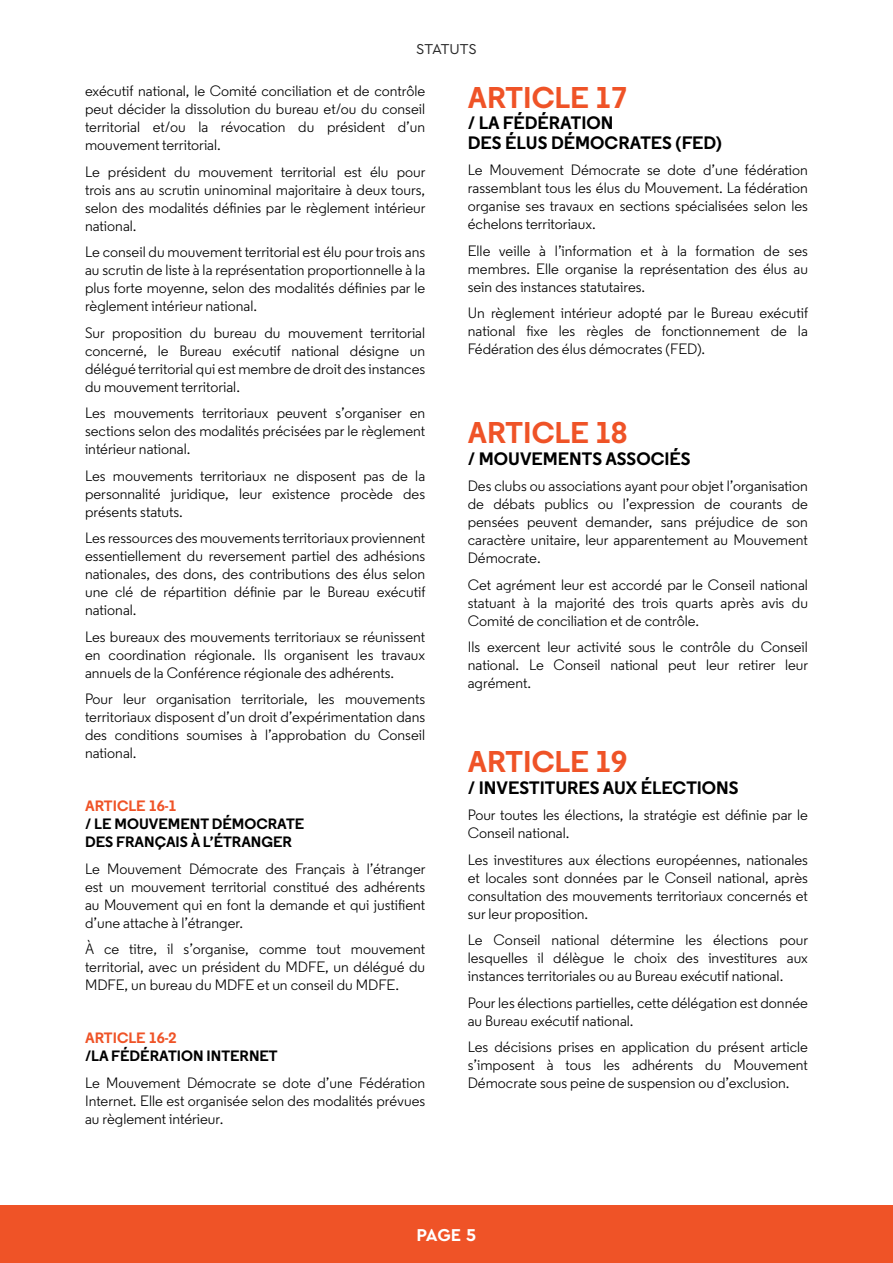
<style>
.page{position:relative;width:893px;height:1263px;background:#fff}
.page>*{position:absolute;margin:0;border:0;box-sizing:border-box;transform-origin:0 0}
.t1{font:700 30px "Regular";color:#ef5327}
.t2{font:700 18px/19.5px "Regular";color:#000}
.t3{font:700 18px "Cera Pro";color:#fff}
.t4{font:15px/18px "Regular";color:#000;text-align:justify}
.t5{font:700 15px/18px "Regular";color:#000}
.t6{font:700 15px "Regular";color:#ef5327}
.t7{font:15px "Cera Pro";color:#292929}
</style>
<div class="page">
<div style="left:0;top:1205px;width:893px;height:58px;background:#ef5327"></div>
<p class="t7" style="left:416px;top:39px;width:62px">STATUTS</p>
<p class="t4" style="left:85px;top:82px;width:342px">exécutif national, le Comité conciliation et de contrôle peut décider la dissolution du bureau et/ou du conseil territorial et/ou la révocation du président d’un mouvement territorial.</p>
<p class="t4" style="left:85px;top:163px;width:342px">Le président du mouvement territorial est élu pour trois ans au scrutin uninominal majoritaire à deux tours, selon des modalités définies par le règlement intérieur national.</p>
<p class="t4" style="left:85px;top:243px;width:342px">Le conseil du mouvement territorial est élu pour trois ans au scrutin de liste à la représentation proportionnelle à la plus forte moyenne, selon des modalités définies par le règlement intérieur national.</p>
<p class="t4" style="left:85px;top:324px;width:342px">Sur proposition du bureau du mouvement territorial concerné, le Bureau exécutif national désigne un délégué territorial qui est membre de droit des instances du mouvement territorial.</p>
<p class="t4" style="left:85px;top:404px;width:342px">Les mouvements territoriaux peuvent s’organiser en sections selon des modalités précisées par le règlement intérieur national.</p>
<p class="t4" style="left:85px;top:467px;width:342px">Les mouvements territoriaux ne disposent pas de la personnalité juridique, leur existence procède des présents statuts.</p>
<p class="t4" style="left:85px;top:529px;width:342px">Les ressources des mouvements territoriaux proviennent essentiellement du reversement partiel des adhésions nationales, des dons, des contributions des élus selon une clé de répartition définie par le Bureau exécutif national.</p>
<p class="t4" style="left:85px;top:628px;width:342px">Les bureaux des mouvements territoriaux se réunissent en coordination régionale. Ils organisent les travaux annuels de la Conférence régionale des adhérents.</p>
<p class="t4" style="left:85px;top:690px;width:342px">Pour leur organisation territoriale, les mouvements territoriaux disposent d’un droit d’expérimentation dans des conditions soumises à l’approbation du Conseil national.</p>
<p class="t6" style="left:85px;top:796px;width:93px">ARTICLE 16-1</p>
<p class="t5" style="left:85px;top:815px;width:221px">/ LE MOUVEMENT DÉMOCRATE<br>DES FRANÇAIS À L’ÉTRANGER</p>
<p class="t4" style="left:85px;top:860px;width:342px">Le Mouvement Démocrate des Français à l’étranger est un mouvement territorial constitué des adhérents au Mouvement qui en font la demande et qui justifient d’une attache à l’étranger.</p>
<p class="t4" style="left:85px;top:940px;width:342px">À ce titre, il s’organise, comme tout mouvement territorial, avec un président du MDFE, un délégué du MDFE, un bureau du MDFE et un conseil du MDFE.</p>
<p class="t6" style="left:85px;top:1028px;width:93px">ARTICLE 16-2</p>
<p class="t5" style="left:85px;top:1047px;width:194px">/LA FÉDÉRATION INTERNET</p>
<p class="t4" style="left:85px;top:1074px;width:342px">Le Mouvement Démocrate se dote d’une Fédération Internet. Elle est organisée selon des modalités prévues au règlement intérieur.</p>
<h1 class="t1" style="left:468px;top:77px;width:161px">ARTICLE 17</h1>
<p class="t2" style="left:468px;top:113px;width:256px">/ LA FÉDÉRATION<br>DES ÉLUS DÉMOCRATES (FED)</p>
<p class="t4" style="left:468px;top:161px;width:342px">Le Mouvement Démocrate se dote d’une fédération rassemblant tous les élus du Mouvement. La fédération organise ses travaux en sections spécialisées selon les échelons territoriaux.</p>
<p class="t4" style="left:468px;top:241px;width:342px">Elle veille à l’information et à la formation de ses membres. Elle organise la représentation des élus au sein des instances statutaires.</p>
<p class="t4" style="left:468px;top:304px;width:342px">Un règlement intérieur adopté par le Bureau exécutif national fixe les règles de fonctionnement de la Fédération des élus démocrates (FED).</p>
<h1 class="t1" style="left:468px;top:413px;width:161px">ARTICLE 18</h1>
<p class="t2" style="left:468px;top:448px;width:224px">/ MOUVEMENTS ASSOCIÉS</p>
<p class="t4" style="left:468px;top:477px;width:342px">Des clubs ou associations ayant pour objet l’organisation de débats publics ou l’expression de courants de pensées peuvent demander, sans préjudice de son caractère unitaire, leur apparentement au Mouvement Démocrate.</p>
<p class="t4" style="left:468px;top:576px;width:342px">Cet agrément leur est accordé par le Conseil national statuant à la majorité des trois quarts après avis du Comité de conciliation et de contrôle.</p>
<p class="t4" style="left:468px;top:638px;width:342px">Ils exercent leur activité sous le contrôle du Conseil national. Le Conseil national peut leur retirer leur agrément.</p>
<h1 class="t1" style="left:468px;top:742px;width:161px">ARTICLE 19</h1>
<p class="t2" style="left:468px;top:777px;width:272px">/ INVESTITURES AUX ÉLECTIONS</p>
<p class="t4" style="left:468px;top:806px;width:342px">Pour toutes les élections, la stratégie est définie par le<br>Conseil national.</p>
<p class="t4" style="left:468px;top:850px;width:342px">Les investitures aux élections européennes, nationales et locales sont données par le Conseil national, après consultation des mouvements territoriaux concernés et sur leur proposition.</p>
<p class="t4" style="left:468px;top:931px;width:342px">Le Conseil national détermine les élections pour lesquelles il délègue le choix des investitures aux instances territoriales ou au Bureau exécutif national.</p>
<p class="t4" style="left:468px;top:993px;width:342px">Pour les élections partielles, cette délégation est donnée au Bureau exécutif national.</p>
<p class="t4" style="left:468px;top:1038px;width:342px">Les décisions prises en application du présent article s’imposent à tous les adhérents du Mouvement Démocrate sous peine de suspension ou d’exclusion.</p>
<p class="t3" style="left:417px;top:1223px;width:61px">PAGE 5</p>
</div>
